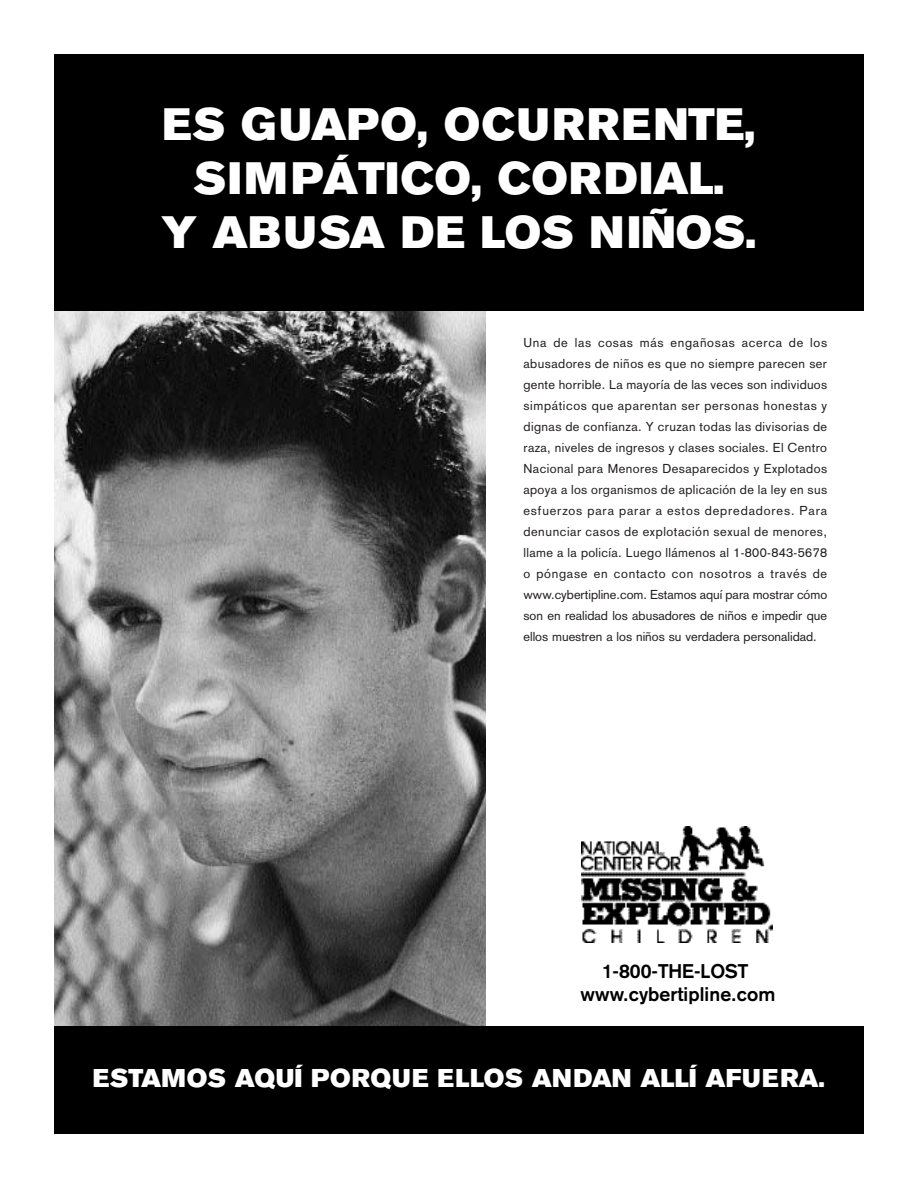
<style>
.page{position:relative;width:918px;height:1188px;background:#fff}
.page>*{position:absolute;margin:0;border:0;box-sizing:border-box;transform-origin:0 0}
.t1{font:45px/54px "Akzidenz Grotesk BE Super";letter-spacing:.025em;color:#fff;text-align:center}
.t2{font:25.5px "Akzidenz Grotesk BE Super";letter-spacing:.01em;color:#fff}
.t3{font:700 19.5px/23.4px "Akzidenz Grotesk";letter-spacing:.005em;color:#000;text-align:center}
.t4{font:12.75px/21px "Akzidenz Grotesk";color:#231f20;text-align:justify}
</style>
<div class="page">
<img style="left:54px;top:310px;width:432px;height:716px">
<div style="left:54px;top:54px;width:810px;height:256px;background:#000"></div>
<div style="left:54px;top:1026px;width:810px;height:108px;background:#000"></div>
<img style="left:582px;top:827px;width:190px;height:115px">
<h1 class="t1" style="left:162px;top:101px;width:596px">ES GUAPO, OCURRENTE,<br>SIMPÁTICO, CORDIAL.<br>Y ABUSA DE LOS NIÑOS.</h1>
<p class="t4" style="left:523px;top:333px;width:305px">Una de las cosas más engañosas acerca de los abusadores de niños es que no siempre parecen ser gente horrible. La mayoría de las veces son individuos simpáticos que aparentan ser personas honestas y dignas de confianza. Y cruzan todas las divisorias de raza, niveles de ingresos y clases sociales. El Centro Nacional para Menores Desaparecidos y Explotados apoya a los organismos de aplicación de la ley en sus esfuerzos para parar a estos depredadores. Para denunciar casos de explotación sexual de menores, llame a la policía. Luego llámenos al 1-800-843-5678 o póngase en contacto con nosotros a través de www.cybertipline.com. Estamos aquí para mostrar cómo son en realidad los abusadores de niños e impedir que ellos muestren a los niños su verdadera personalidad.</p>
<h3 class="t3" style="left:581px;top:961px;width:196px">1-800-THE-LOST www.cybertipline.com</h3>
<h2 class="t2" style="left:93px;top:1069px;width:734px">ESTAMOS AQUÍ PORQUE ELLOS ANDAN ALLÍ AFUERA.</h2>
</div>
